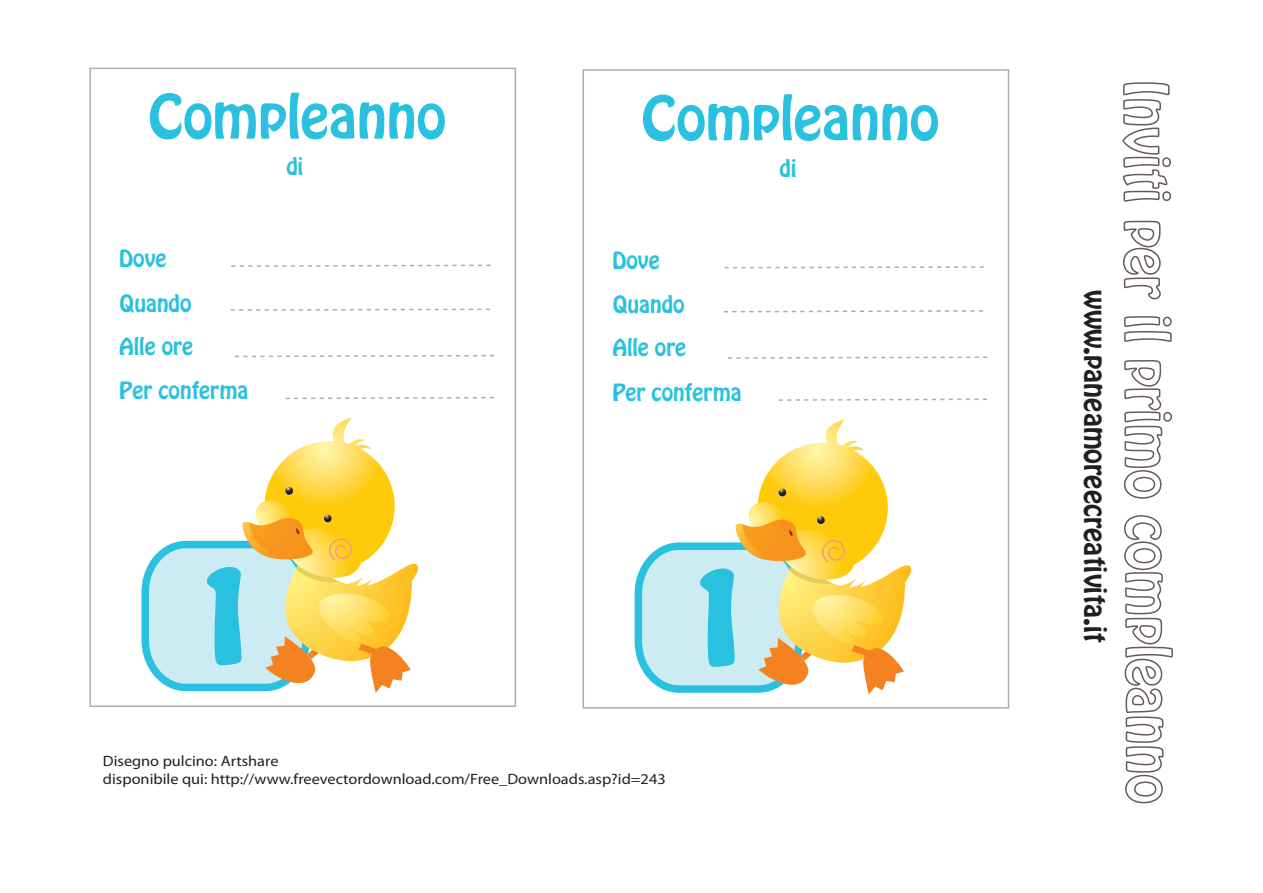
<style>
.page{position:relative;width:1263px;height:893px;background:#fff}
.page>*{position:absolute;margin:0;border:0;box-sizing:border-box;transform-origin:0 0}
.t1{font:108px "Hobo Std";color:#2ac1e0}
.t2{font:54px "Hobo Std";color:#2ac1e0}
.t3{font:27px "Hobo Std";color:#231f20}
.t4{font:21px/44.7px "Hobo Std";color:#2ac1e0}
.t5{font:15px/18px "Myriad Pro";color:#231f20;scale:1.09 1}
</style>
<div class="page">
<div style="left:89px;top:68px;width:427px;height:639px;background:#fff;border:2px solid #afadac"></div>
<svg style="left:141px;top:418px;width:277px;height:275px"></svg>
<svg style="left:231px;top:264px;width:260px;height:3px"></svg>
<svg style="left:230px;top:308px;width:260px;height:3px"></svg>
<svg style="left:234px;top:354px;width:261px;height:4px"></svg>
<svg style="left:285px;top:397px;width:209px;height:3px"></svg>
<svg style="left:1122px;top:82px;width:50px;height:120px"></svg>
<svg style="left:1123px;top:220px;width:38px;height:80px"></svg>
<svg style="left:1124px;top:316px;width:48px;height:26px"></svg>
<svg style="left:1123px;top:360px;width:49px;height:139px"></svg>
<svg style="left:1124px;top:515px;width:49px;height:289px"></svg>
<div style="left:582px;top:69px;width:427px;height:640px;background:#fff;border:2px solid #afadac"></div>
<svg style="left:634px;top:419px;width:278px;height:276px"></svg>
<svg style="left:724px;top:266px;width:260px;height:3px"></svg>
<svg style="left:723px;top:310px;width:261px;height:3px"></svg>
<svg style="left:728px;top:356px;width:260px;height:3px"></svg>
<svg style="left:778px;top:398px;width:209px;height:3px"></svg>
<h2 class="t2" style="left:148px;top:79px;width:299px">Compleanno</h2>
<h3 class="t4" style="left:119px;top:236px;width:74px">Dove<br>Quando</h3>
<h3 class="t4" style="left:119px;top:324px;width:131px">Alle ore<br>Per conferma</h3>
<h3 class="t4" style="left:286px;top:145px;width:18px">di</h3>
<h1 class="t1" style="left:196px;top:541px;width:64px">1</h1>
<h2 class="t2" style="left:642px;top:81px;width:299px">Compleanno</h2>
<h3 class="t4" style="left:612px;top:238px;width:74px">Dove<br>Quando</h3>
<h3 class="t4" style="left:612px;top:326px;width:131px">Alle ore<br>Per conferma</h3>
<h3 class="t4" style="left:780px;top:146px;width:18px">di</h3>
<h1 class="t1" style="left:689px;top:542px;width:64px">1</h1>
<p class="t5" style="left:103px;top:752px;width:518px">Disegno pulcino: Artshare<br>disponibile qui: http://www.freevectordownload.com/Free_Downloads.asp?id=243</p>
<h3 class="t3" style="left:1114px;top:290px;width:354px;rotate:90deg">www.paneamoreecreativita.it</h3>
</div>
